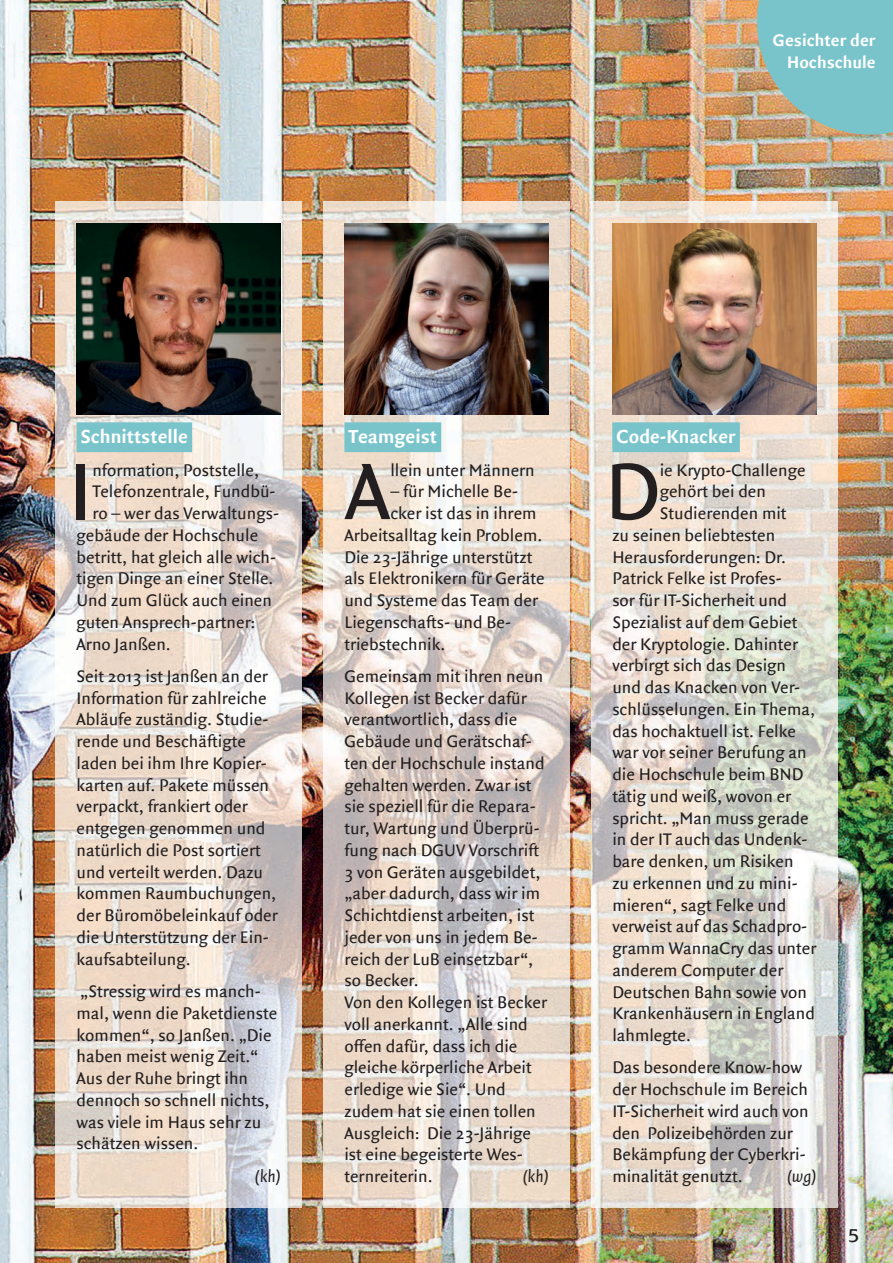
<style>
.page{position:relative;width:893px;height:1263px;background:#fff}
.page>*{position:absolute;margin:0;border:0;box-sizing:border-box;transform-origin:0 0}
.t1{font:85.8px "Quadraat Sans";color:#231f20}
.t2{font:700 20.25px "Quadraat Sans";color:#fff}
.t3{font:19.5px "Friz Quadrata";color:#231f20}
.t4{font:18px/21.8px "Quadraat Sans";color:#231f20}
.t5{font:700 18px/21.6px "Quadraat Sans";color:#fff;text-align:right}
.t6{font:italic 18px "Quadraat Sans";color:#231f20}
</style>
<div class="page">
<img style="left:0;top:0;width:893px;height:1263px">
<svg style="left:757px;top:0;width:136px;height:135px;background:#86bebd"></svg>
<img style="left:591px;top:202px;width:247px;height:1006px">
<img style="left:323px;top:202px;width:247px;height:1006px">
<img style="left:55px;top:202px;width:247px;height:1006px">
<img style="left:77px;top:223px;width:204px;height:192px">
<img style="left:344px;top:223px;width:205px;height:192px">
<img style="left:612px;top:223px;width:204px;height:192px">
<div style="left:77px;top:422px;width:115px;height:30px;background:#79c4cb"></div>
<div style="left:344px;top:422px;width:97px;height:30px;background:#79c4cb"></div>
<div style="left:612px;top:422px;width:128px;height:30px;background:#79c4cb"></div>
<p class="t5" style="left:773px;top:30px;width:104px">Gesichter der<br>Hochschule</p>
<p class="t2" style="left:81px;top:425px;width:109px">Schnittstelle</p>
<h1 class="t1" style="left:69px;top:442px;width:25px">I</h1>
<p class="t4" style="left:92px;top:459px;width:168px">nformation, Poststelle,</p>
<p class="t4" style="left:92px;top:481px;width:185px">Telefonzentrale, Fundbü-</p>
<p class="t4" style="left:92px;top:503px;width:188px">ro – wer das Verwaltungs-</p>
<p class="t4" style="left:77px;top:525px;width:183px">gebäude der Hochschule</p>
<p class="t4" style="left:77px;top:546px;width:201px">betritt, hat gleich alle wich-</p>
<p class="t4" style="left:77px;top:568px;width:198px">tigen Dinge an einer Stelle.</p>
<p class="t4" style="left:77px;top:590px;width:197px">Und zum Glück auch einen</p>
<p class="t4" style="left:77px;top:612px;width:180px">guten Ansprech-partner:</p>
<p class="t4" style="left:77px;top:633px;width:96px">Arno Janßen.</p>
<p class="t4" style="left:77px;top:666px;width:203px">Seit 2013 ist Janßen an der<br>Information für zahlreiche<br>Abläufe zuständig. Studie&shy;rende und Beschäftigte laden bei ihm Ihre Kopier&shy;karten auf. Pakete müssen verpackt, frankiert oder entgegen genommen und natürlich die Post sortiert und verteilt werden. Dazu kommen Raumbuchungen, der Büromöbeleinkauf oder die Unterstützung der Ein&shy;kaufsabteilung.</p>
<p class="t4" style="left:77px;top:981px;width:202px">„Stressig wird es manch&shy;mal, wenn die Paketdienste kommen“, so Janßen. „Die haben meist wenig Zeit.“<br>Aus der Ruhe bringt ihn dennoch so schnell nichts, was viele im Haus sehr zu schätzen wissen.</p>
<p class="t6" style="left:255px;top:1166px;width:27px">(kh)</p>
<p class="t2" style="left:349px;top:425px;width:90px">Teamgeist</p>
<h1 class="t1" style="left:345px;top:442px;width:46px">A</h1>
<p class="t4" style="left:390px;top:459px;width:146px">llein unter Männern</p>
<p class="t4" style="left:390px;top:481px;width:129px">– für Michelle Be-</p>
<p class="t4" style="left:390px;top:503px;width:148px">cker ist das in ihrem</p>
<p class="t4" style="left:344px;top:525px;width:199px">Arbeitsalltag kein Problem.</p>
<p class="t4" style="left:344px;top:546px;width:189px">Die 23-Jährige unterstützt</p>
<p class="t4" style="left:344px;top:568px;width:202px">als Elektronikern für Geräte</p>
<p class="t4" style="left:344px;top:590px;width:195px">und Systeme das Team der</p>
<p class="t4" style="left:344px;top:612px;width:168px">Liegenschafts- und Be-</p>
<p class="t4" style="left:344px;top:633px;width:102px">triebstechnik.</p>
<p class="t4" style="left:344px;top:666px;width:204px">Gemeinsam mit ihren neun<br>Kollegen ist Becker dafür verantwortlich, dass die<br>Gebäude und Gerätschaf&shy;ten der Hochschule instand gehalten werden. Zwar ist sie speziell für die Repara&shy;tur, Wartung und Überprü&shy;fung nach DGUV Vorschrift<br>3 von Geräten ausgebildet, „aber dadurch, dass wir im<br>Schichtdienst arbeiten, ist jeder von uns in jedem Be&shy;reich der LuB einsetzbar“, so Becker.<br>Von den Kollegen ist Becker voll anerkannt. „Alle sind offen dafür, dass ich die gleiche körperliche Arbeit erledige wie Sie“. Und zudem hat sie einen tollen<br>Ausgleich: Die 23-Jährige ist eine begeisterte Wes&shy;ternreiterin.</p>
<p class="t6" style="left:523px;top:1167px;width:27px">(kh)</p>
<p class="t2" style="left:616px;top:425px;width:121px">Code-Knacker</p>
<h1 class="t1" style="left:605px;top:442px;width:57px">D</h1>
<p class="t4" style="left:660px;top:459px;width:147px">ie Krypto-Challenge</p>
<p class="t4" style="left:660px;top:481px;width:108px">gehört bei den</p>
<p class="t4" style="left:660px;top:503px;width:128px">Studierenden mit</p>
<p class="t4" style="left:612px;top:525px;width:165px">zu seinen beliebtesten</p>
<p class="t4" style="left:612px;top:546px;width:175px">Herausforderungen: Dr.</p>
<p class="t4" style="left:612px;top:568px;width:171px">Patrick Felke ist Profes-</p>
<p class="t4" style="left:612px;top:590px;width:176px">sor für IT-Sicherheit und</p>
<p class="t4" style="left:612px;top:612px;width:187px">Spezialist auf dem Gebiet</p>
<p class="t4" style="left:612px;top:633px;width:187px">der Kryptologie. Dahinter</p>
<p class="t4" style="left:612px;top:655px;width:175px">verbirgt sich das Design</p>
<p class="t4" style="left:612px;top:677px;width:189px">und das Knacken von Ver-</p>
<p class="t4" style="left:612px;top:699px;width:204px">schlüsselungen. Ein Thema,</p>
<p class="t4" style="left:612px;top:720px;width:185px">das hochaktuell ist. Felke</p>
<p class="t4" style="left:612px;top:742px;width:196px">war vor seiner Berufung an</p>
<p class="t4" style="left:612px;top:764px;width:193px">die Hochschule beim BND</p>
<p class="t4" style="left:612px;top:786px;width:180px">tätig und weiß, wovon er</p>
<p class="t4" style="left:612px;top:807px;width:198px">spricht. „Man muss gerade</p>
<p class="t4" style="left:612px;top:829px;width:197px">in der IT auch das Undenk-</p>
<p class="t4" style="left:612px;top:851px;width:183px">bare denken, um Risiken</p>
<p class="t4" style="left:612px;top:872px;width:187px">zu erkennen und zu mini-</p>
<p class="t4" style="left:612px;top:894px;width:175px">mieren“, sagt Felke und</p>
<p class="t4" style="left:612px;top:916px;width:196px">verweist auf das Schadpro-</p>
<p class="t4" style="left:612px;top:938px;width:206px">gramm WannaCry das unter</p>
<p class="t4" style="left:612px;top:959px;width:173px">anderem Computer der</p>
<p class="t4" style="left:612px;top:981px;width:196px">Deutschen Bahn sowie von</p>
<p class="t4" style="left:612px;top:1003px;width:204px">Krankenhäusern in England</p>
<p class="t4" style="left:612px;top:1025px;width:80px">lahmlegte.</p>
<p class="t4" style="left:612px;top:1057px;width:198px">Das besondere Know-how der Hochschule im Bereich<br>IT-Sicherheit wird auch von den Polizeibehörden zur<br>Bekämpfung der Cyberkri&shy;minalität genutzt.</p>
<p class="t6" style="left:787px;top:1167px;width:31px">(wg)</p>
<p class="t3" style="left:848px;top:1224px;width:12px">5</p>
</div>
